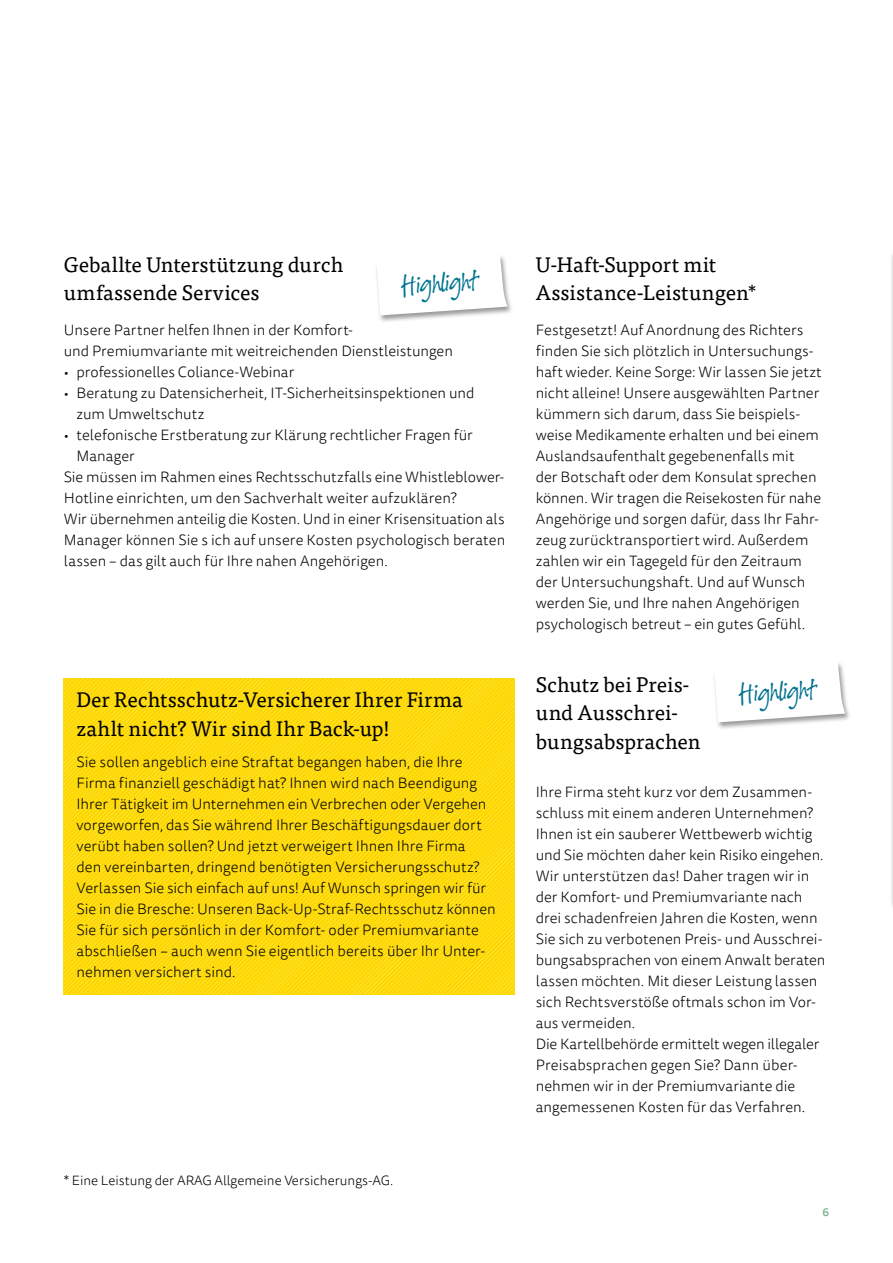
<style>
.page{position:relative;width:893px;height:1263px;background:#fff}
.page>*{position:absolute;margin:0;border:0;box-sizing:border-box;transform-origin:0 0}
.t1{font:34.5px "Suomi Hand Script";color:#00748f}
.t2{font:21px/28.5px "Tisa OT";color:#000}
.t3{font:300 15px/21px "Tisa Sans OT";color:#000}
.t4{font:300 13.5px "Tisa Sans OT";color:#000}
.t5{font:500 11.25px "Tisa Sans OT";color:#7db392}
</style>
<div class="page">
<hr style="left:890px;top:250px;width:3px;height:660px;background:#fbfbfb">
<img style="left:892px;top:254px;width:1px;height:648px">
<img style="left:64px;top:678px;width:450px;height:316px">
<div style="left:374px;top:254px;width:140px;height:69px;background:#000;opacity:.4"></div>
<svg style="left:377px;top:255px;width:130px;height:60px"></svg>
<div style="left:712px;top:661px;width:140px;height:69px;background:#000;opacity:.4"></div>
<svg style="left:714px;top:661px;width:131px;height:61px"></svg>
<h2 class="t2" style="left:64px;top:251px;width:281px">Geballte Unterstützung durch umfassende Services</h2>
<p class="t3" style="left:64px;top:320px;width:391px">Unsere Partner helfen Ihnen in der Komfort-<br>und Premiumvariante mit weitreichenden Dienstleistungen</p>
<p class="t3" style="left:64px;top:362px;width:232px">• professionelles Coliance-Webinar</p>
<p class="t3" style="left:77px;top:383px;width:400px;text-indent:-13px">• Beratung zu Datensicherheit, IT-Sicherheitsinspektionen und zum Umweltschutz</p>
<p class="t3" style="left:64px;top:425px;width:411px">• telefonische Erstberatung zur Klärung rechtlicher Fragen für</p>
<p class="t3" style="left:77px;top:446px;width:60px">Manager</p>
<p class="t3" style="left:64px;top:467px;width:442px">Sie müssen im Rahmen eines Rechtsschutzfalls eine Whistleblower-</p>
<p class="t3" style="left:64px;top:488px;width:394px">Hotline einrichten, um den Sachverhalt weiter aufzuklären?</p>
<p class="t3" style="left:64px;top:509px;width:442px">Wir übernehmen anteilig die Kosten. Und in einer Krisensituation als</p>
<p class="t3" style="left:64px;top:530px;width:443px">Manager können Sie s ich auf unsere Kosten psychologisch beraten</p>
<p class="t3" style="left:64px;top:551px;width:325px">lassen – das gilt auch für Ihre nahen Angehörigen.</p>
<h1 class="t1" style="left:401px;top:268px;width:79px;rotate:-4deg">Highlight</h1>
<h2 class="t2" style="left:77px;top:686px;width:388px">Der Rechtsschutz-Versicherer Ihrer Firma</h2>
<h2 class="t2" style="left:77px;top:714px;width:315px">zahlt nicht? Wir sind Ihr Back-up!</h2>
<p class="t3" style="left:77px;top:752px;width:421px">Sie sollen angeblich eine Straftat begangen haben, die Ihre Firma finanziell geschädigt hat? Ihnen wird nach Beendigung Ihrer Tätigkeit im Unternehmen ein Verbrechen oder Vergehen vorgeworfen, das Sie während Ihrer Beschäftigungsdauer dort verübt haben sollen? Und jetzt verweigert Ihnen Ihre Firma<br>den vereinbarten, dringend benötigten Versicherungsschutz?<br>Verlassen Sie sich einfach auf uns! Auf Wunsch springen wir für Sie in die Bresche: Unseren Back-Up-Straf-Rechtsschutz können Sie für sich persönlich in der Komfort- oder Premiumvariante abschließen – auch wenn Sie eigentlich bereits über Ihr Unter&shy;nehmen versichert sind.</p>
<p class="t4" style="left:64px;top:1172px;width:331px">* Eine Leistung der ARAG Allgemeine Versicherungs-AG.</p>
<h2 class="t2" style="left:536px;top:251px;width:222px">U-Haft-Support mit<br>Assistance-Leistungen*</h2>
<p class="t3" style="left:536px;top:320px;width:287px">Festgesetzt! Auf Anordnung des Richters finden Sie sich plötzlich in Untersuchungs&shy;haft wieder. Keine Sorge: Wir lassen Sie jetzt nicht alleine! Unsere ausgewählten Partner kümmern sich darum, dass Sie beispiels&shy;weise Medikamente erhalten und bei einem Auslandsaufenthalt gegebenenfalls mit<br>der Botschaft oder dem Konsulat sprechen können. Wir tragen die Reisekosten für nahe Angehörige und sorgen dafür, dass Ihr Fahr&shy;zeug zurücktransportiert wird. Außerdem zahlen wir ein Tagegeld für den Zeitraum der Untersuchungshaft. Und auf Wunsch werden Sie, und Ihre nahen Angehörigen psychologisch betreut – ein gutes Gefühl.</p>
<h2 class="t2" style="left:536px;top:671px;width:166px">Schutz bei Preis&shy;und Ausschrei&shy;bungsabsprachen</h2>
<p class="t3" style="left:536px;top:782px;width:291px">Ihre Firma steht kurz vor dem Zusammen&shy;schluss mit einem anderen Unternehmen?<br>Ihnen ist ein sauberer Wettbewerb wichtig und Sie möchten daher kein Risiko eingehen.<br>Wir unterstützen das! Daher tragen wir in der Komfort- und Premiumvariante nach drei schadenfreien Jahren die Kosten, wenn Sie sich zu verbotenen Preis- und Ausschrei&shy;bungsabsprachen von einem Anwalt beraten lassen möchten. Mit dieser Leistung lassen sich Rechtsverstöße oftmals schon im Vor&shy;aus vermeiden.<br>Die Kartellbehörde ermittelt wegen illegaler Preisabsprachen gegen Sie? Dann über&shy;nehmen wir in der Premiumvariante die angemessenen Kosten für das Verfahren.</p>
<h1 class="t1" style="left:739px;top:677px;width:79px;rotate:-4deg">Highlight</h1>
<p class="t5" style="left:822px;top:1205px;width:8px">6</p>
</div>
